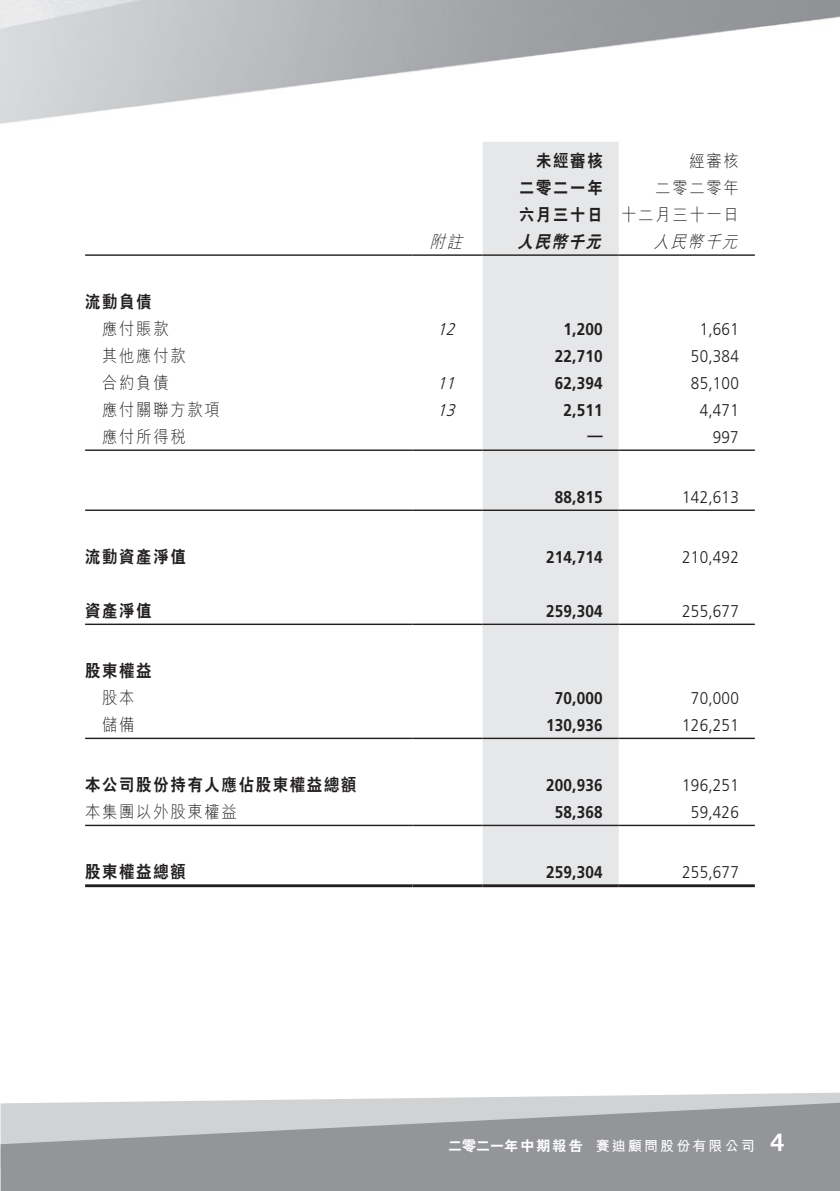
<style>
.page{position:relative;width:840px;height:1191px;background:#fff}
.page>*{position:absolute;margin:0;border:0;box-sizing:border-box;transform-origin:0 0}
._02_Note_Text{font:300 17px "Frutiger LT Std";letter-spacing:.015em;color:#231f20;scale:.9 1}
._02_Note_Text-2{font:700 17px "Frutiger LT Std";letter-spacing:.015em;color:#231f20;scale:.9 1}
._15_Table_Stub{font:800 17px "C Hei 2 HK";letter-spacing:.115em;color:#231f20;scale:.9 1}
._15_Table_Stub-2{font:300 17px "M Hei HK";letter-spacing:.115em;color:#231f20;scale:.9 1}
._02_Note_Text-3{font:300 17px/27px "M Hei HK";letter-spacing:.115em;color:#231f20;text-align:right;scale:.9 1}
._02_Note_Text-4{font:800 17px/27px "C Hei 2 HK";letter-spacing:.115em;color:#231f20;scale:.9 1}
._29_Table_Stub__Note{font:italic 300 17px "Frutiger LT Std";color:#231f20;scale:.9 1}
._02_Note_Text-5{font:italic 800 17px "C Hei 2 HK";color:#231f20;scale:.9 1}
._02_Note_Text-6{font:italic 300 17px "M Hei HK";color:#231f20;scale:.9 1}
._29_Table_Stub__Note-2{font:italic 300 17px "M Hei HK";color:#231f20;scale:.9 1}
.t1{font:700 14px "M Hei HK";letter-spacing:.15em;color:#fff}
.s1{font-family:"C Hei 2 HK";font-weight:800}
.s2{font-family:"Trade Gothic LT Std";font-size:24px}
</style>
<div class="page">
<svg style="left:203px;top:1092px;width:636px;height:9px"></svg>
<svg style="left:1px;top:1101px;width:838px;height:90px;background:#a2a4a7"></svg>
<div style="left:482px;top:142px;width:136px;height:742px;background:#e6e7e9"></div>
<hr style="left:85px;top:254px;width:327px;height:2px;background:#231f20">
<hr style="left:412px;top:254px;width:70px;height:2px;background:#231f20">
<hr style="left:482px;top:254px;width:136px;height:2px;background:#231f20">
<hr style="left:618px;top:254px;width:136px;height:2px;background:#231f20">
<hr style="left:85px;top:449px;width:327px;height:2px;background:#231f20">
<hr style="left:412px;top:449px;width:70px;height:2px;background:#231f20">
<hr style="left:482px;top:449px;width:136px;height:2px;background:#231f20">
<hr style="left:618px;top:449px;width:136px;height:2px;background:#231f20">
<hr style="left:85px;top:509px;width:327px;height:2px;background:#231f20">
<hr style="left:412px;top:509px;width:70px;height:2px;background:#231f20">
<hr style="left:482px;top:509px;width:136px;height:2px;background:#231f20">
<hr style="left:618px;top:509px;width:136px;height:2px;background:#231f20">
<hr style="left:85px;top:623px;width:327px;height:2px;background:#231f20">
<hr style="left:412px;top:623px;width:70px;height:2px;background:#231f20">
<hr style="left:482px;top:623px;width:136px;height:2px;background:#231f20">
<hr style="left:618px;top:623px;width:136px;height:2px;background:#231f20">
<hr style="left:85px;top:737px;width:327px;height:2px;background:#231f20">
<hr style="left:412px;top:737px;width:70px;height:2px;background:#231f20">
<hr style="left:482px;top:737px;width:136px;height:2px;background:#231f20">
<hr style="left:618px;top:737px;width:136px;height:2px;background:#231f20">
<hr style="left:85px;top:824px;width:327px;height:2px;background:#231f20">
<hr style="left:412px;top:824px;width:70px;height:2px;background:#231f20">
<hr style="left:482px;top:824px;width:136px;height:2px;background:#231f20">
<hr style="left:618px;top:824px;width:136px;height:2px;background:#231f20">
<hr style="left:85px;top:884px;width:327px;height:3px;background:#231f20">
<hr style="left:412px;top:884px;width:70px;height:3px;background:#231f20">
<hr style="left:482px;top:884px;width:136px;height:3px;background:#231f20">
<hr style="left:618px;top:884px;width:136px;height:3px;background:#231f20">
<p class="_02_Note_Text-4" style="left:536px;top:147px;width:75px">未經審核</p>
<p class="_02_Note_Text-3" style="left:689px;top:146px;width:56px">經審核</p>
<p class="_02_Note_Text-4" style="left:519px;top:174px;width:94px">二零二一年六月三十日</p>
<p class="_02_Note_Text-3" style="left:620px;top:173px;width:132px">二零二零年<br>十二月三十一日</p>
<p class="_29_Table_Stub__Note-2" style="left:429px;top:229px;width:44px">附註</p>
<p class="_02_Note_Text-5" style="left:517px;top:230px;width:101px">人民幣千元</p>
<p class="_02_Note_Text-6" style="left:653px;top:229px;width:101px">人民幣千元</p>
<p class="_15_Table_Stub" style="left:85px;top:290px;width:75px">流動負債</p>
<p class="_15_Table_Stub-2" style="left:102px;top:316px;width:75px">應付賬款</p>
<p class="_29_Table_Stub__Note" style="left:437px;top:319px;width:27px">12</p>
<p class="_02_Note_Text-2" style="left:563px;top:319px;width:45px">1,200</p>
<p class="_02_Note_Text" style="left:699px;top:319px;width:45px">1,661</p>
<p class="_15_Table_Stub-2" style="left:102px;top:343px;width:94px">其他應付款</p>
<p class="_02_Note_Text-2" style="left:554px;top:346px;width:55px">22,710</p>
<p class="_02_Note_Text" style="left:690px;top:346px;width:55px">50,384</p>
<p class="_15_Table_Stub-2" style="left:102px;top:370px;width:75px">合約負債</p>
<p class="_29_Table_Stub__Note" style="left:437px;top:373px;width:27px">11</p>
<p class="_02_Note_Text-2" style="left:554px;top:373px;width:55px">62,394</p>
<p class="_02_Note_Text" style="left:690px;top:373px;width:55px">85,100</p>
<p class="_15_Table_Stub-2" style="left:102px;top:397px;width:132px">應付關聯方款項</p>
<p class="_29_Table_Stub__Note" style="left:437px;top:400px;width:27px">13</p>
<p class="_02_Note_Text-2" style="left:563px;top:400px;width:45px">2,511</p>
<p class="_02_Note_Text" style="left:699px;top:400px;width:45px">4,471</p>
<p class="_15_Table_Stub-2" style="left:102px;top:424px;width:94px">應付所得稅</p>
<p class="_02_Note_Text-2" style="left:587px;top:425px;width:18px">—</p>
<p class="_02_Note_Text" style="left:712px;top:427px;width:30px">997</p>
<p class="_02_Note_Text-2" style="left:554px;top:487px;width:55px">88,815</p>
<p class="_02_Note_Text" style="left:681px;top:487px;width:64px">142,613</p>
<p class="_15_Table_Stub" style="left:85px;top:545px;width:113px">流動資產淨值</p>
<p class="_02_Note_Text-2" style="left:545px;top:547px;width:64px">214,714</p>
<p class="_02_Note_Text" style="left:681px;top:547px;width:64px">210,492</p>
<p class="_15_Table_Stub" style="left:85px;top:599px;width:75px">資產淨值</p>
<p class="_02_Note_Text-2" style="left:545px;top:601px;width:64px">259,304</p>
<p class="_02_Note_Text" style="left:681px;top:601px;width:64px">255,677</p>
<p class="_15_Table_Stub" style="left:85px;top:659px;width:75px">股東權益</p>
<p class="_15_Table_Stub-2" style="left:102px;top:685px;width:37px">股本</p>
<p class="_02_Note_Text-2" style="left:554px;top:688px;width:55px">70,000</p>
<p class="_02_Note_Text" style="left:690px;top:688px;width:55px">70,000</p>
<p class="_15_Table_Stub-2" style="left:102px;top:712px;width:37px">儲備</p>
<p class="_02_Note_Text-2" style="left:545px;top:715px;width:64px">130,936</p>
<p class="_02_Note_Text" style="left:681px;top:715px;width:64px">126,251</p>
<p class="_15_Table_Stub" style="left:85px;top:773px;width:303px">本公司股份持有人應佔股東權益總額</p>
<p class="_02_Note_Text-2" style="left:545px;top:775px;width:64px">200,936</p>
<p class="_02_Note_Text" style="left:681px;top:775px;width:64px">196,251</p>
<p class="_15_Table_Stub-2" style="left:85px;top:799px;width:170px">本集團以外股東權益</p>
<p class="_02_Note_Text-2" style="left:554px;top:802px;width:55px">58,368</p>
<p class="_02_Note_Text" style="left:690px;top:802px;width:55px">59,426</p>
<p class="_15_Table_Stub" style="left:85px;top:860px;width:113px">股東權益總額</p>
<p class="_02_Note_Text-2" style="left:545px;top:862px;width:64px">259,304</p>
<p class="_02_Note_Text" style="left:681px;top:862px;width:64px">255,677</p>
<p class="t1" style="left:448px;top:1135px;width:337px"><span class="s1">二零二一年中期報告</span> 賽迪顧問股份有限公司 <span class="s2">4</span></p>
</div>
